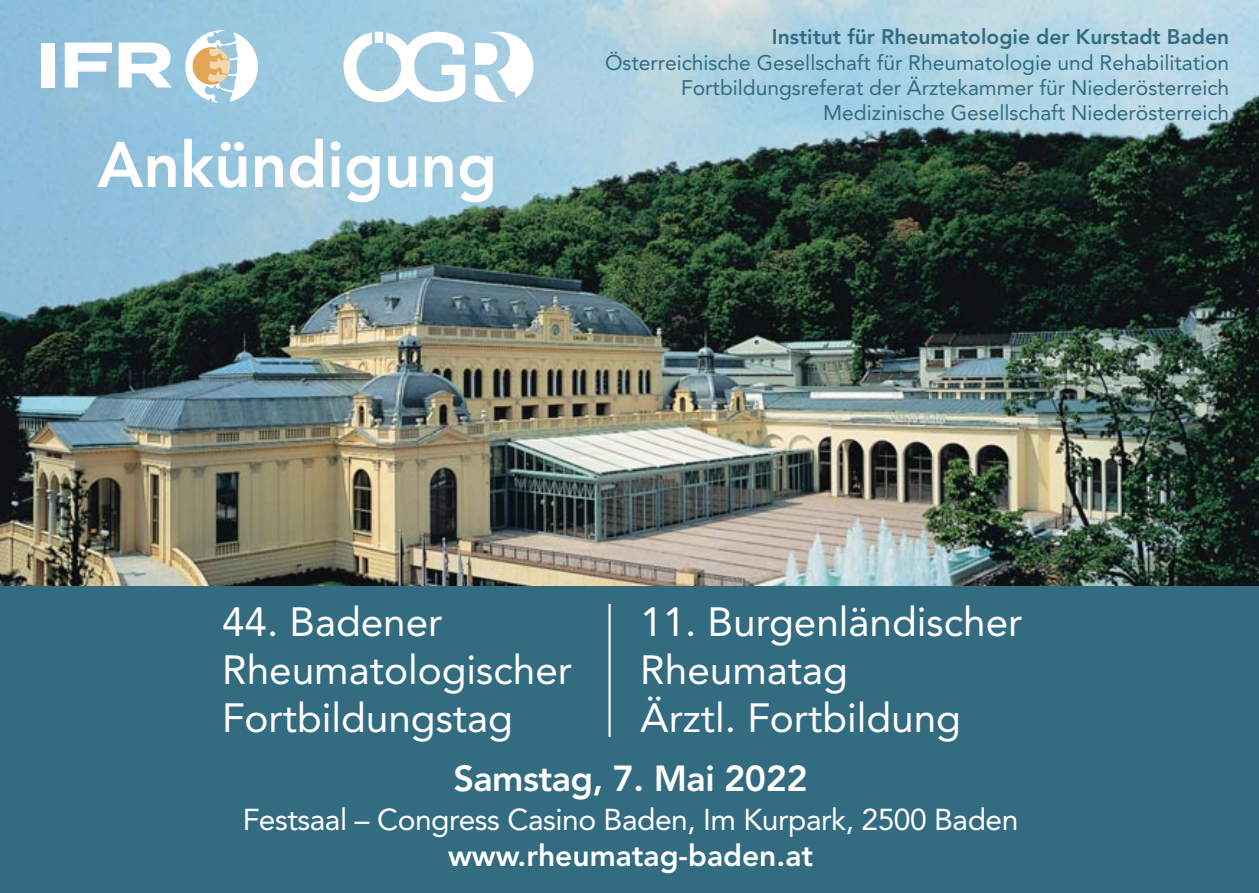
<style>
.page{position:relative;width:1259px;height:893px;background:#fff}
.page>*{position:absolute;margin:0;border:0;box-sizing:border-box;transform-origin:0 0}
.t1{font:800 63.9px "Avenir";color:#fff}
.t2{font:40.5px/48px "Avenir";color:#fff}
.t3{font:800 36px "Avenir";letter-spacing:-.015em;color:#fff}
.t4{font:30px "Avenir";letter-spacing:-.015em;color:#fff}
.t5{font:800 30px "Avenir";color:#fff}
.t6{font:21px/25.2px "Avenir";color:#336b81;text-align:right}
.t7{font:800 21px "Avenir";color:#336b81}
</style>
<div class="page">
<img style="left:0;top:0;width:1259px;height:587px">
<div style="left:41px;top:43px;width:13px;height:44px;background:#fff"></div>
<svg style="left:65px;top:43px;width:47px;height:44px"></svg>
<svg style="left:119px;top:43px;width:53px;height:44px"></svg>
<svg style="left:185px;top:30px;width:73px;height:73px"></svg>
<svg style="left:475px;top:32px;width:58px;height:70px"></svg>
<svg style="left:343px;top:32px;width:122px;height:70px"></svg>
<div style="left:0;top:587px;width:1259px;height:306px;background:#336b81"></div>
<hr style="left:608px;top:604px;width:2px;height:133px;background:#fff">
<h1 class="t1" style="left:97px;top:139px;width:401px">Ankündigung</h1>
<p class="t7" style="left:772px;top:29px;width:459px">Institut für Rheumatologie der Kurstadt Baden</p>
<p class="t6" style="left:605px;top:51px;width:625px">Österreichische Gesellschaft für Rheumatologie und Rehabilitation<br>Fortbildungsreferat der Ärztekammer für Niederösterreich<br>Medizinische Gesellschaft Niederösterreich</p>
<h2 class="t2" style="left:222px;top:602px;width:352px">44. Badener<br>Rheumatologischer<br>Fortbildungstag</h2>
<h3 class="t3" style="left:453px;top:764px;width:356px">Samstag, 7. Mai 2022</h3>
<h3 class="t4" style="left:243px;top:807px;width:777px">Festsaal – Congress Casino Baden, Im Kurpark, 2500 Baden</h3>
<h3 class="t5" style="left:448px;top:843px;width:366px">www.rheumatag-baden.at</h3>
<h2 class="t2" style="left:640px;top:602px;width:384px">11. Burgenländischer<br>Rheumatag<br>Ärztl. Fortbildung</h2>
</div>
